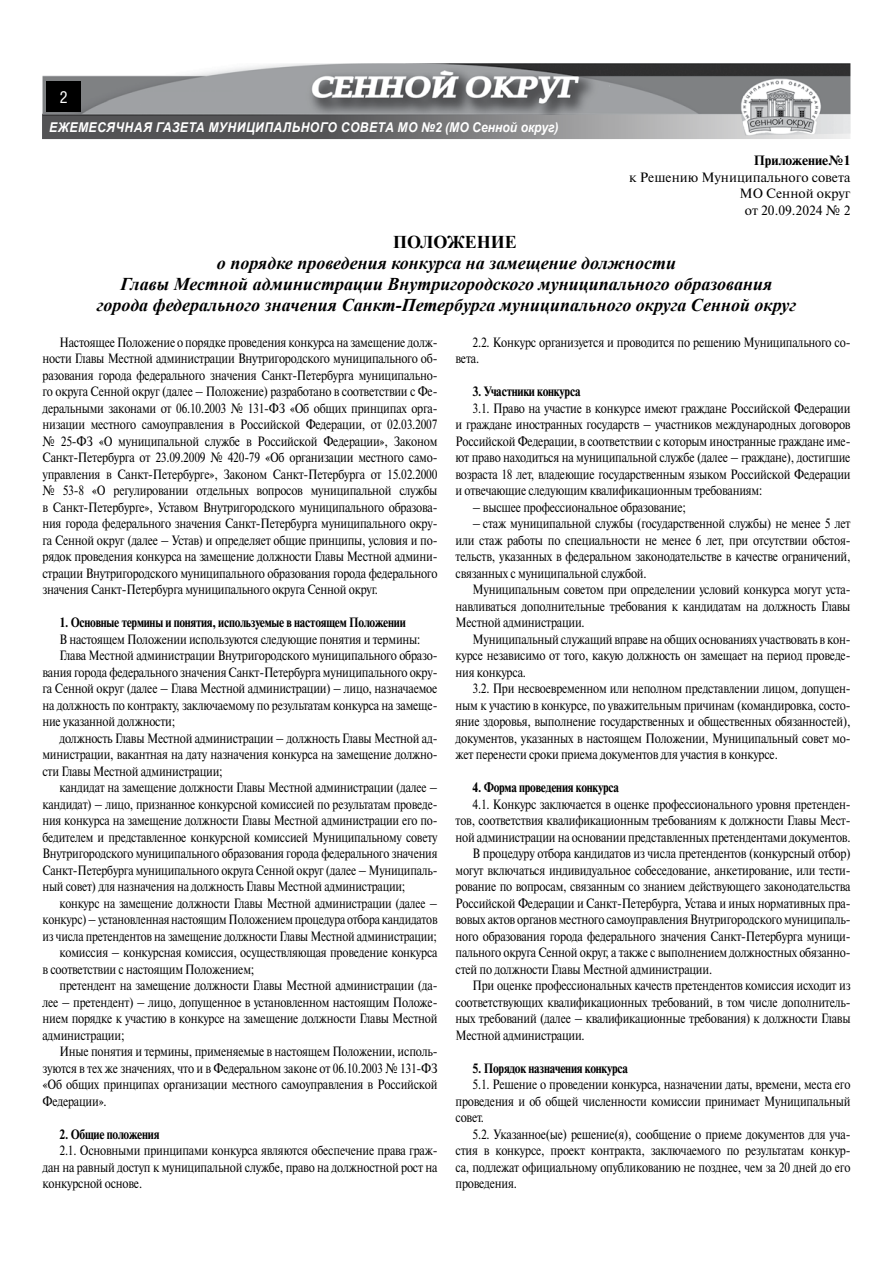
<style>
.page{position:relative;width:893px;height:1263px;background:#fff}
.page>*{position:absolute;margin:0;border:0;box-sizing:border-box;transform-origin:0 0}
.t1{font:italic 700 18px/21px "Times New Roman";color:#000;text-align:center}
.t2{font:700 18px "Times New Roman";color:#000}
.t3{font:16.5px "Helios Cond";color:#fff}
.t4{font:13.5px/16.5px "Newton C";letter-spacing:-.02em;color:#000;text-align:justify;scale:.85 1}
.t5{font:13.5px "Newton C";letter-spacing:-.02em;color:#000;scale:.84 1}
.t6{font:13.5px "Newton C";letter-spacing:-.02em;color:#000;scale:.83 1}
.t7{font:700 13.5px "Newton C";letter-spacing:-.02em;color:#000;scale:.85 1}
.t8{font:italic 700 13.5px "Arial";letter-spacing:.035em;color:#fff;scale:.9 1}
.t9{font:13.5px/16.5px "Newton C";color:#000;text-align:right}
.t10{font:700 13.5px "Newton C";color:#000}
</style>
<div class="page">
<svg style="left:42px;top:114px;width:809px;height:25px"></svg>
<img style="left:43px;top:63px;width:807px;height:72px">
<div style="left:46px;top:81px;width:35px;height:30px;background:#000"></div>
<p class="t3" style="left:60px;top:87px;width:9px">2</p>
<p class="t8" style="left:49px;top:119px;width:567px">Ежемесячная газета Муниципального совета МО №2 (МО Сенной округ)</p>
<p class="t10" style="left:754px;top:153px;width:98px">Приложение№1</p>
<p class="t9" style="left:629px;top:169px;width:223px">к Решению Муниципального совета<br>МО Сенной округ<br>от 20.09.2024 № 2</p>
<h1 class="t2" style="left:393px;top:229px;width:125px">ПОЛОЖЕНИЕ</h1>
<h1 class="t1" style="left:97px;top:252px;width:701px">о порядке проведения конкурса на замещение должности<br>Главы Местной администрации Внутригородского муниципального образования города федерального значения Санкт-Петербурга муниципального округа Сенной округ</h1>
<p class="t4" style="left:42px;top:334px;width:466px;text-indent:17px">Настоящее Положение о порядке проведения конкурса на замещение долж&shy;ности Главы Местной администрации Внутригородского муниципального об&shy;разования города федерального значения Санкт-Петербурга муниципально&shy;го округа Сенной округ (далее – Положение) разработано в соответствии с Фе&shy;деральными законами от 06.10.2003 № 131-ФЗ «Об общих принципах орга&shy;низации местного самоуправления в Российской Федерации, от 02.03.2007 № 25-ФЗ «О муниципальной службе в Российской Федерации», Законом Санкт-Петербурга от 23.09.2009 № 420-79 «Об организации местного само&shy;управления в Санкт-Петербурге», Законом Санкт-Петербурга от 15.02.2000 № 53-8 «О регулировании отдельных вопросов муниципальной службы в Санкт-Петербурге», Уставом Внутригородского муниципального образова&shy;ния города федерального значения Санкт-Петербурга муниципального окру&shy;га Сенной округ (далее – Устав) и определяет общие принципы, условия и по&shy;рядок проведения конкурса на замещение должности Главы Местной админи&shy;страции Внутригородского муниципального образования города федерального значения Санкт-Петербурга муниципального округа Сенной округ.</p>
<p class="t7" style="left:59px;top:615px;width:409px">1. Основные термины и понятия, используемые в настоящем Положении</p>
<p class="t4" style="left:59px;top:631px;width:426px">В настоящем Положении используются следующие понятия и термины:</p>
<p class="t4" style="left:59px;top:647px;width:446px">Глава Местной администрации Внутригородского муниципального образо-</p>
<p class="t4" style="left:42px;top:664px;width:466px">вания города федерального значения Санкт-Петербурга муниципального окру-</p>
<p class="t4" style="left:42px;top:680px;width:466px">га Сенной округ (далее – Глава Местной администрации) – лицо, назначаемое</p>
<p class="t4" style="left:42px;top:697px;width:466px">на должность по контракту, заключаемому по результатам конкурса на замеще-</p>
<p class="t4" style="left:42px;top:713px;width:158px">ние указанной должности;</p>
<p class="t4" style="left:59px;top:730px;width:446px">должность Главы Местной администрации – должность Главы Местной ад-</p>
<p class="t4" style="left:42px;top:746px;width:466px">министрации, вакантная на дату назначения конкурса на замещение должно-</p>
<p class="t4" style="left:42px;top:763px;width:214px">сти Главы Местной администрации;</p>
<p class="t5" style="left:60px;top:780px;width:451px">кандидат на замещение должности Главы Местной администрации (далее –</p>
<p class="t5" style="left:43px;top:797px;width:472px">кандидат) – лицо, признанное конкурсной комиссией по результатам проведе-</p>
<p class="t5" style="left:43px;top:813px;width:472px">ния конкурса на замещение должности Главы Местной администрации его по-</p>
<p class="t5" style="left:43px;top:830px;width:472px">бедителем и представленное конкурсной комиссией Муниципальному совету</p>
<p class="t5" style="left:43px;top:846px;width:472px">Внутригородского муниципального образования города федерального значения</p>
<p class="t5" style="left:43px;top:863px;width:472px">Санкт-Петербурга муниципального округа Сенной округ (далее – Муниципаль-</p>
<p class="t5" style="left:42px;top:879px;width:434px">ный совет) для назначения на должность Главы Местной администрации;</p>
<p class="t6" style="left:60px;top:896px;width:457px">конкурс на замещение должности Главы Местной администрации (далее –</p>
<p class="t6" style="left:43px;top:912px;width:477px">конкурс) – установленная настоящим Положением процедура отбора кандидатов</p>
<p class="t6" style="left:43px;top:929px;width:477px">из числа претендентов на замещение должности Главы Местной администрации;</p>
<p class="t4" style="left:60px;top:944px;width:446px">комиссия – конкурсная комиссия, осуществляющая проведение конкурса</p>
<p class="t4" style="left:43px;top:961px;width:251px">в соответствии с настоящим Положением;</p>
<p class="t4" style="left:60px;top:977px;width:446px">претендент на замещение должности Главы Местной администрации (да-</p>
<p class="t4" style="left:43px;top:994px;width:466px">лее – претендент) – лицо, допущенное в установленном настоящим Положе-</p>
<p class="t4" style="left:42px;top:1010px;width:466px">нием порядке к участию в конкурсе на замещение должности Главы Местной</p>
<p class="t4" style="left:43px;top:1027px;width:98px">администрации;</p>
<p class="t4" style="left:60px;top:1043px;width:446px">Иные понятия и термины, применяемые в настоящем Положении, исполь-</p>
<p class="t4" style="left:43px;top:1060px;width:466px">зуются в тех же значениях, что и в Федеральном законе от 06.10.2003 № 131-ФЗ</p>
<p class="t4" style="left:43px;top:1076px;width:466px">«Об общих принципах организации местного самоуправления в Российской</p>
<p class="t4" style="left:43px;top:1093px;width:77px">Федерации».</p>
<p class="t7" style="left:60px;top:1127px;width:119px">2. Общие положения</p>
<p class="t4" style="left:43px;top:1142px;width:466px;text-indent:17px">2.1. Основными принципами конкурса являются обеспечение права граж&shy;дан на равный доступ к муниципальной службе, право на должностной рост на конкурсной основе.</p>
<p class="t4" style="left:456px;top:334px;width:466px;text-indent:17px">2.2. Конкурс организуется и проводится по решению Муниципального со&shy;вета.</p>
<p class="t7" style="left:473px;top:384px;width:129px">3. Участники конкурса</p>
<p class="t4" style="left:456px;top:400px;width:466px;text-indent:17px">3.1. Право на участие в конкурсе имеют граждане Российской Федерации и граждане иностранных государств – участников международных договоров Российской Федерации, в соответствии с которым иностранные граждане име&shy;ют право находиться на муниципальной службе (далее – граждане), достигшие возраста 18 лет, владеющие государственным языком Российской Федерации и отвечающие следующим квалификационным требованиям:</p>
<p class="t4" style="left:473px;top:499px;width:253px">– высшее профессиональное образование;</p>
<p class="t4" style="left:456px;top:515px;width:466px;text-indent:17px">– стаж муниципальной службы (государственной службы) не менее 5 лет или стаж работы по специальности не менее 6 лет, при отсутствии обстоя&shy;тельств, указанных в федеральном законодательстве в качестве ограничений, связанных с муниципальной службой.</p>
<p class="t4" style="left:456px;top:581px;width:466px;text-indent:17px">Муниципальным советом при определении условий конкурса могут уста&shy;навливаться дополнительные требования к кандидатам на должность Главы Местной администрации.</p>
<p class="t4" style="left:455px;top:631px;width:466px;text-indent:17px">Муниципальный служащий вправе на общих основаниях участвовать в кон&shy;курсе независимо от того, какую должность он замещает на период проведе&shy;ния конкурса.</p>
<p class="t4" style="left:455px;top:680px;width:466px;text-indent:17px">3.2. При несвоевременном или неполном представлении лицом, допущен&shy;ным к участию в конкурсе, по уважительным причинам (командировка, состо&shy;яние здоровья, выполнение государственных и общественных обязанностей), документов, указанных в настоящем Положении, Муниципальный совет мо&shy;жет перенести сроки приема документов для участия в конкурсе.</p>
<p class="t7" style="left:473px;top:780px;width:174px">4. Форма проведения конкурса</p>
<p class="t4" style="left:473px;top:796px;width:446px">4.1. Конкурс заключается в оценке профессионального уровня претенден-</p>
<p class="t4" style="left:456px;top:812px;width:466px">тов, соответствия квалификационным требованиям к должности Главы Мест-</p>
<p class="t4" style="left:456px;top:829px;width:466px">ной администрации на основании представленных претендентами документов.</p>
<p class="t4" style="left:473px;top:845px;width:446px">В процедуру отбора кандидатов из числа претендентов (конкурсный отбор)</p>
<p class="t4" style="left:456px;top:862px;width:466px">могут включаться индивидуальное собеседование, анкетирование, или тести-</p>
<p class="t4" style="left:456px;top:878px;width:466px">рование по вопросам, связанным со знанием действующего законодательства</p>
<p class="t4" style="left:456px;top:895px;width:466px">Российской Федерации и Санкт-Петербурга, Устава и иных нормативных пра-</p>
<p class="t4" style="left:455px;top:911px;width:466px">вовых актов органов местного самоуправления Внутригородского муниципаль-</p>
<p class="t4" style="left:455px;top:928px;width:466px">ного образования города федерального значения Санкт-Петербурга муници-</p>
<p class="t4" style="left:455px;top:944px;width:466px">пального округа Сенной округ, а также с выполнением должностных обязанно-</p>
<p class="t4" style="left:456px;top:961px;width:303px">стей по должности Главы Местной администрации.</p>
<p class="t4" style="left:473px;top:977px;width:446px">При оценке профессиональных качеств претендентов комиссия исходит из</p>
<p class="t4" style="left:456px;top:994px;width:466px">соответствующих квалификационных требований, в том числе дополнитель-</p>
<p class="t4" style="left:456px;top:1010px;width:466px">ных требований (далее – квалификационные требования) к должности Главы</p>
<p class="t4" style="left:456px;top:1027px;width:153px">Местной администрации.</p>
<p class="t7" style="left:473px;top:1060px;width:185px">5. Порядок назначения конкурса</p>
<p class="t4" style="left:456px;top:1076px;width:466px;text-indent:17px">5.1. Решение о проведении конкурса, назначении даты, времени, места его проведения и об общей численности комиссии принимает Муниципальный совет.</p>
<p class="t4" style="left:455px;top:1126px;width:466px;text-indent:17px">5.2. Указанное(ые) решение(я), сообщение о приеме документов для уча&shy;стия в конкурсе, проект контракта, заключаемого по результатам конкур&shy;са, подлежат официальному опубликованию не позднее, чем за 20 дней до его проведения.</p>
</div>
